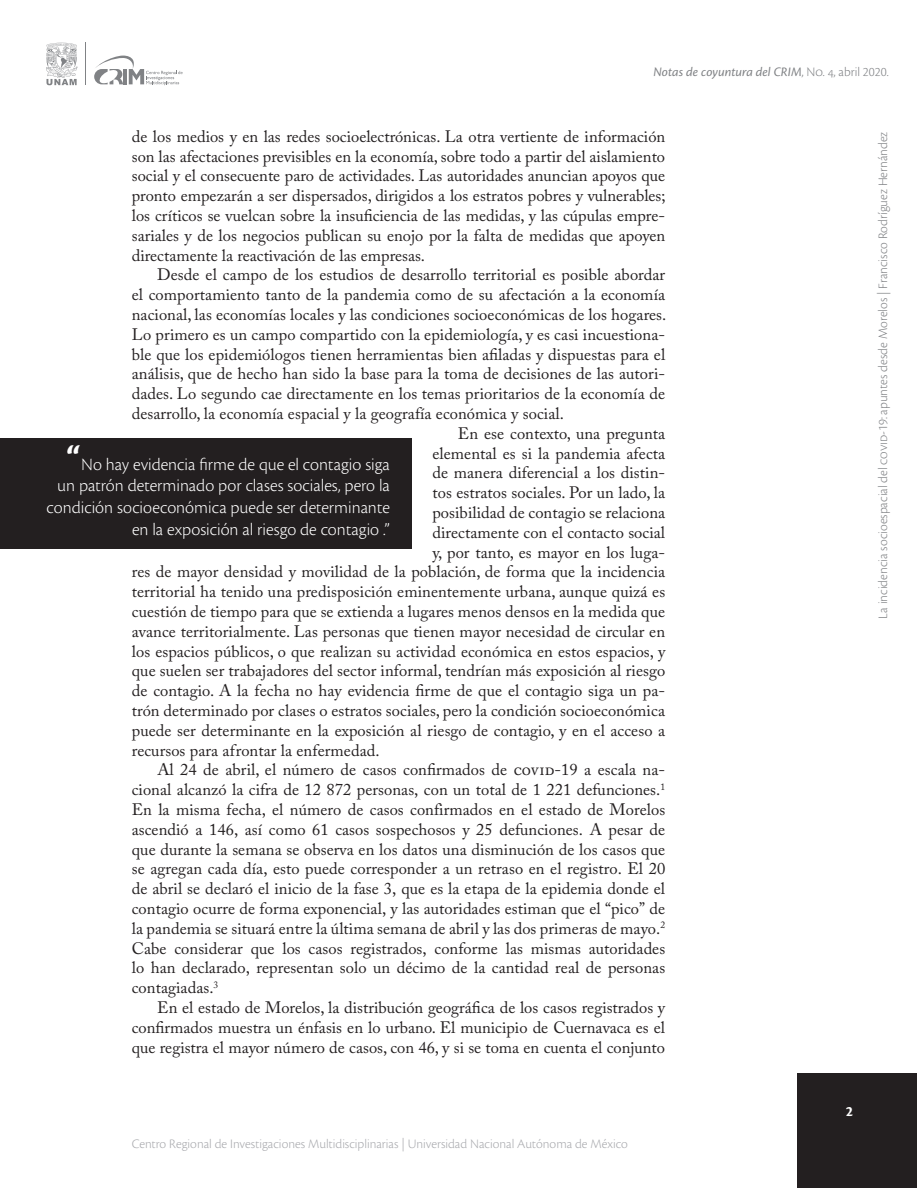
<style>
.page{position:relative;width:918px;height:1188px;background:#fff}
.page>*{position:absolute;margin:0;border:0;box-sizing:border-box;transform-origin:0 0}
.t1{font:300 18px/21.6px "Cronos Pro";color:#fff;text-align:right}
.t2{font:16.5px/19.8px "Adobe Caslon Pro";letter-spacing:.005em;color:#231f20;text-align:justify}
.t3{font:700 15px "Cronos Pro";color:#fff}
.t4{font:300 13.5px "Cronos Pro";letter-spacing:-.005em;color:#a8a9ad}
.t5{font:300 13.5px "Cronos Pro";color:#808285}
.t6{font:italic 13.5px "Cronos Pro";color:#808285}
.s1{font-weight:300;font-style:normal}
.s2{font-weight:700;font-size:36px}
</style>
<div class="page">
<div style="left:798px;top:1073px;width:119px;height:115px;background:#231f20"></div>
<svg style="left:46px;top:43px;width:32px;height:42px"></svg>
<svg style="left:94px;top:56px;width:89px;height:29px"></svg>
<hr style="left:85px;top:43px;width:1px;height:42px;background:#808285">
<div style="left:0;top:439px;width:412px;height:110px;background:#231f20"></div>
<p class="t6" style="left:654px;top:65px;width:237px">Notas de coyuntura del CRIM<span class="s1">, No. 4, abril 2020.</span></p>
<p class="t2" style="left:132px;top:126px;width:535px">de los medios y en las redes socioelectrónicas. La otra vertiente de información son las afectaciones previsibles en la economía, sobre todo a partir del aislamiento social y el consecuente paro de actividades. Las autoridades anuncian apoyos que pronto empezarán a ser dispersados, dirigidos a los estratos pobres y vulnerables; los críticos se vuelcan sobre la insuficiencia de las medidas, y las cúpulas empre&shy;sariales y de los negocios publican su enojo por la falta de medidas que apoyen directamente la reactivación de las empresas.</p>
<p class="t2" style="left:157px;top:265px;width:509px">Desde el campo de los estudios de desarrollo territorial es posible abordar</p>
<p class="t2" style="left:132px;top:285px;width:535px">el comportamiento tanto de la pandemia como de su afectación a la economía</p>
<p class="t2" style="left:132px;top:304px;width:536px">nacional, las economías locales y las condiciones socioeconómicas de los hogares.</p>
<p class="t2" style="left:132px;top:324px;width:535px">Lo primero es un campo compartido con la epidemiología, y es casi incuestiona-</p>
<p class="t2" style="left:132px;top:344px;width:535px">ble que los epidemiólogos tienen herramientas bien afiladas y dispuestas para el</p>
<p class="t2" style="left:132px;top:364px;width:535px">análisis, que de hecho han sido la base para la toma de decisiones de las autori-</p>
<p class="t2" style="left:132px;top:384px;width:535px">dades. Lo segundo cae directamente en los temas prioritarios de la economía de</p>
<p class="t2" style="left:132px;top:403px;width:434px">desarrollo, la economía espacial y la geografía económica y social.</p>
<p class="t2" style="left:458px;top:423px;width:209px">En ese contexto, una pregunta</p>
<p class="t2" style="left:432px;top:443px;width:234px">elemental es si la pandemia afecta</p>
<p class="t2" style="left:432px;top:463px;width:234px">de manera diferencial a los distin-</p>
<p class="t2" style="left:432px;top:483px;width:234px">tos estratos sociales. Por un lado, la</p>
<p class="t2" style="left:432px;top:502px;width:234px">posibilidad de contagio se relaciona</p>
<p class="t2" style="left:432px;top:522px;width:234px">directamente con el contacto social</p>
<p class="t2" style="left:432px;top:542px;width:234px">y, por tanto, es mayor en los luga-</p>
<p class="t2" style="left:132px;top:562px;width:535px">res de mayor densidad y movilidad de la población, de forma que la incidencia</p>
<p class="t2" style="left:132px;top:582px;width:535px">territorial ha tenido una predisposición eminentemente urbana, aunque quizá es</p>
<p class="t2" style="left:132px;top:601px;width:535px">cuestión de tiempo para que se extienda a lugares menos densos en la medida que</p>
<p class="t2" style="left:132px;top:621px;width:535px">avance territorialmente. Las personas que tienen mayor necesidad de circular en</p>
<p class="t2" style="left:132px;top:641px;width:535px">los espacios públicos, o que realizan su actividad económica en estos espacios, y</p>
<p class="t2" style="left:132px;top:661px;width:535px">que suelen ser trabajadores del sector informal, tendrían más exposición al riesgo</p>
<p class="t2" style="left:132px;top:681px;width:535px">de contagio. A la fecha no hay evidencia firme de que el contagio siga un pa-</p>
<p class="t2" style="left:132px;top:700px;width:535px">trón determinado por clases o estratos sociales, pero la condición socioeconómica</p>
<p class="t2" style="left:132px;top:720px;width:535px">puede ser determinante en la exposición al riesgo de contagio, y en el acceso a</p>
<p class="t2" style="left:132px;top:740px;width:249px">recursos para afrontar la enfermedad.</p>
<p class="t2" style="left:157px;top:760px;width:509px">Al 24 de abril, el número de casos confirmados de covid-19 a escala na-</p>
<p class="t2" style="left:132px;top:780px;width:535px">cional alcanzó la cifra de 12 872 personas, con un total de 1 221 defunciones.<sup>1</sup></p>
<p class="t2" style="left:132px;top:799px;width:535px">En la misma fecha, el número de casos confirmados en el estado de Morelos</p>
<p class="t2" style="left:132px;top:819px;width:535px">ascendió a 146, así como 61 casos sospechosos y 25 defunciones. A pesar de</p>
<p class="t2" style="left:132px;top:839px;width:535px">que durante la semana se observa en los datos una disminución de los casos que</p>
<p class="t2" style="left:132px;top:859px;width:535px">se agregan cada día, esto puede corresponder a un retraso en el registro. El 20</p>
<p class="t2" style="left:132px;top:879px;width:535px">de abril se declaró el inicio de la fase 3, que es la etapa de la epidemia donde el</p>
<p class="t2" style="left:132px;top:898px;width:535px">contagio ocurre de forma exponencial, y las autoridades estiman que el “pico” de</p>
<p class="t2" style="left:132px;top:918px;width:535px">la pandemia se situará entre la última semana de abril y las dos primeras de mayo.<sup>2</sup></p>
<p class="t2" style="left:132px;top:938px;width:535px">Cabe considerar que los casos registrados, conforme las mismas autoridades</p>
<p class="t2" style="left:132px;top:958px;width:535px">lo han declarado, representan solo un décimo de la cantidad real de personas</p>
<p class="t2" style="left:132px;top:978px;width:88px">contagiadas.<sup>3</sup></p>
<p class="t2" style="left:157px;top:997px;width:509px">En el estado de Morelos, la distribución geográfica de los casos registrados y</p>
<p class="t2" style="left:132px;top:1017px;width:535px">confirmados muestra un énfasis en lo urbano. El municipio de Cuernavaca es el</p>
<p class="t2" style="left:132px;top:1037px;width:535px">que registra el mayor número de casos, con 46, y si se toma en cuenta el conjunto</p>
<p class="t1" style="left:46px;top:453px;width:345px"><span class="s2">“</span>No hay evidencia firme de que el contagio siga un patrón determinado por clases sociales, pero la condición socioeconómica puede ser determinante en la exposición al riesgo de contagio .”</p>
<p class="t4" style="left:132px;top:1136px;width:498px">Centro Regional de Investigaciones Multidisciplinarias | Universidad Nacional Autónoma de México</p>
<p class="t5" style="left:875px;top:619px;width:488px;rotate:-90deg">La incidencia socioespacial del covid-19: apuntes desde Morelos | Francisco Rodríguez Hernández</p>
<p class="t3" style="left:846px;top:1103px;width:9px">2</p>
</div>
